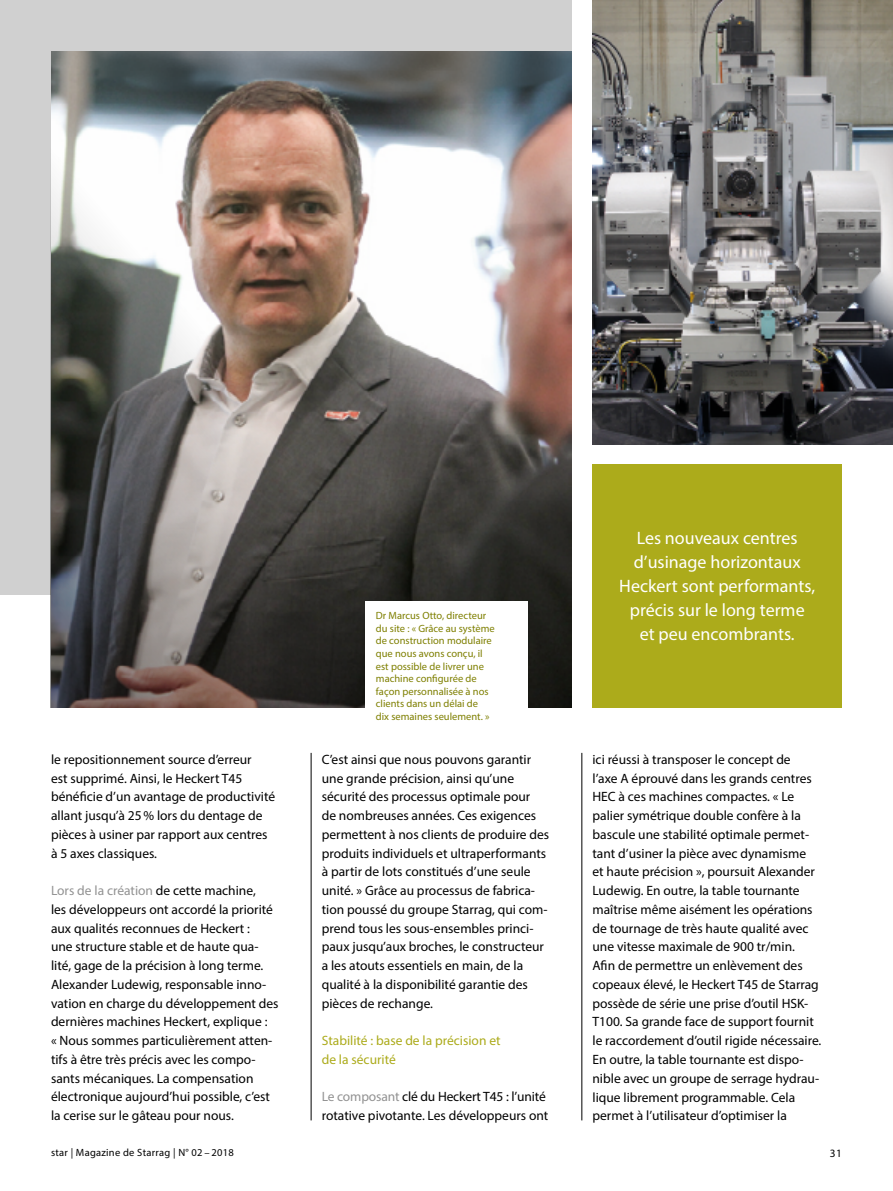
<style>
.page{position:relative;width:893px;height:1191px;background:#fff}
.page>*{position:absolute;margin:0;border:0;box-sizing:border-box;transform-origin:0 0}
.t1{font:18px/24px "Myriad Pro";color:#fff;text-align:center}
.t2{font:13.5px/18.8px "Myriad Pro";color:#000}
.t3{font:13.5px/18.8px "Myriad Pro";color:#acab1b}
.t4{font:11.25px "Myriad Pro";color:#000}
.t5{font:10.5px/12.6px "Myriad Pro";color:#7e7f00}
.t6{font:10.5px "Myriad Pro";letter-spacing:.025em;color:#000}
.s1{color:#929292}
</style>
<div class="page">
<div style="left:592px;top:464px;width:250px;height:243px;background:#acab1b"></div>
<img style="left:592px;top:0;width:301px;height:445px">
<div style="left:0;top:0;width:571px;height:595px;background:#d0d0d0"></div>
<img style="left:51px;top:51px;width:520px;height:656px">
<hr style="left:311px;top:753px;width:1px;height:367px;background:#000">
<hr style="left:581px;top:753px;width:1px;height:367px;background:#000">
<div style="left:365px;top:601px;width:163px;height:129px;background:#fff"></div>
<p class="t2" style="left:51px;top:749px;width:226px">le repositionnement source d’erreur<br>est supprimé. Ainsi, le Heckert T45 bénéficie d’un avantage de productivité allant jusqu’à 25% lors du dentage de pièces à usiner par rapport aux centres à 5 axes classiques.</p>
<p class="t2" style="left:51px;top:881px;width:229px"><span class="s1">Lors de la création</span> de cette machine,<br>les développeurs ont accordé la priorité aux qualités reconnues de Heckert :<br>une structure stable et de haute qua&shy;lité, gage de la précision à long terme.<br>Alexander Ludewig, responsable inno&shy;vation en charge du développement des dernières machines Heckert, explique :<br>« Nous sommes particulièrement atten&shy;tifs à être très précis avec les compo&shy;sants mécaniques. La compensation électronique aujourd’hui possible, c’est la cerise sur le gâteau pour nous.</p>
<p class="t5" style="left:376px;top:609px;width:120px">Dr Marcus Otto, directeur du site : « Grâce au système de construction modulaire que nous avons conçu, il est possible de livrer une machine configurée de façon personnalisée à nos clients dans un délai de<br>dix semaines seulement. »</p>
<p class="t2" style="left:322px;top:749px;width:229px">C’est ainsi que nous pouvons garantir une grande précision, ainsi qu’une sécurité des processus optimale pour<br>de nombreuses années. Ces exigences permettent à nos clients de produire des produits individuels et ultraperformants à partir de lots constitués d’une seule unité. » Grâce au processus de fabrica&shy;tion poussé du groupe Starrag, qui com&shy;prend tous les sous-ensembles princi&shy;paux jusqu’aux broches, le constructeur a les atouts essentiels en main, de la qualité à la disponibilité garantie des pièces de rechange.</p>
<p class="t3" style="left:322px;top:1031px;width:180px">Stabilité : base de la précision et de la sécurité</p>
<p class="t2" style="left:322px;top:1087px;width:228px"><span class="s1">Le composant</span> clé du Heckert T45 : l’unité rotative pivotante. Les développeurs ont</p>
<h1 class="t1" style="left:619px;top:526px;width:197px">Les nouveaux centres d’usinage horizontaux<br>Heckert sont performants, précis sur le long terme<br>et peu encombrants.</h1>
<p class="t2" style="left:592px;top:749px;width:230px">ici réussi à transposer le concept de<br>l’axe A éprouvé dans les grands centres HEC à ces machines compactes. « Le palier symétrique double confère à la bascule une stabilité optimale permet&shy;tant d’usiner la pièce avec dynamisme<br>et haute précision », poursuit Alexander Ludewig. En outre, la table tournante maîtrise même aisément les opérations de tournage de très haute qualité avec une vitesse maximale de 900 tr/min.<br>Afin de permettre un enlèvement des copeaux élevé, le Heckert T45 de Starrag possède de série une prise d’outil HSK-T100. Sa grande face de support fournit le raccordement d’outil rigide nécessaire.<br>En outre, la table tournante est dispo&shy;nible avec un groupe de serrage hydrau&shy;lique librement programmable. Cela permet à l’utilisateur d’optimiser la</p>
<p class="t6" style="left:51px;top:1146px;width:184px">star | Magazine de Starrag | N° 02 – 2018</p>
<p class="t4" style="left:830px;top:1145px;width:14px">31</p>
</div>
